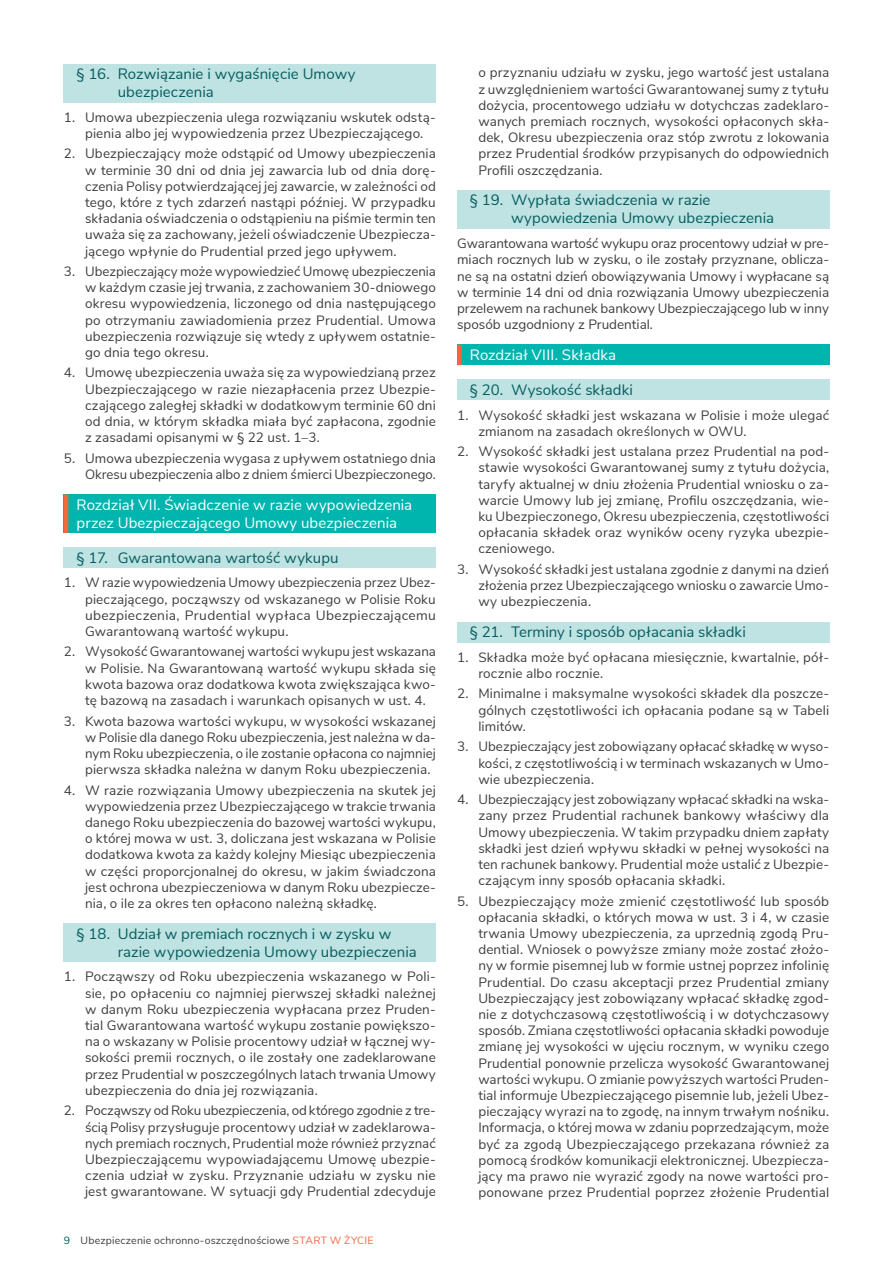
<style>
.page{position:relative;width:893px;height:1263px;background:#fff}
.page>*{position:absolute;margin:0;border:0;box-sizing:border-box;transform-origin:0 0}
.t1{font:15px/18px "Nunito Sans";letter-spacing:.005em;color:#065c5f}
.rozdział{font:15px/18px "Nunito Sans";letter-spacing:.005em;color:#fff}
.tekst_9pt{font:13.5px/16.2px "Nunito Sans";letter-spacing:.005em;color:#3e3e3f;text-align:justify}
.t2{font:10.5px "Nunito Sans";letter-spacing:.02em;color:#3e3e3f}
.s1{color:#065c5f}
.s2{color:#f26640}
</style>
<div class="page">
<div style="left:64px;top:64px;width:372px;height:38px;background:#bee3e2"></div>
<div style="left:64px;top:494px;width:372px;height:39px;background:#00b5ae"></div>
<hr style="left:64px;top:494px;width:4px;height:39px;background:#f26640">
<div style="left:64px;top:547px;width:372px;height:21px;background:#bee3e2"></div>
<div style="left:64px;top:923px;width:372px;height:39px;background:#bee3e2"></div>
<div style="left:457px;top:190px;width:372px;height:39px;background:#bee3e2"></div>
<div style="left:457px;top:345px;width:372px;height:20px;background:#00b5ae"></div>
<div style="left:457px;top:345px;width:5px;height:20px;background:#f26640"></div>
<div style="left:457px;top:380px;width:372px;height:20px;background:#bee3e2"></div>
<div style="left:457px;top:622px;width:372px;height:20px;background:#bee3e2"></div>
<p class="t1" style="left:118px;top:64px;width:239px;text-indent:-41px">§ 16. Rozwiązanie i wygaśnięcie Umowy ubezpieczenia</p>
<p class="tekst_9pt" style="left:85px;top:108px;width:352px;text-indent:-21px">1. Umowa ubezpieczenia ulega rozwiązaniu wskutek odstą&shy;pienia albo jej wypowiedzenia przez Ubezpieczającego.</p>
<p class="tekst_9pt" style="left:85px;top:145px;width:352px;text-indent:-21px">2. Ubezpieczający może odstąpić od Umowy ubezpieczenia w terminie 30 dni od dnia jej zawarcia lub od dnia dorę&shy;czenia Polisy potwierdzającej jej zawarcie, w zależności od tego, które z tych zdarzeń nastąpi później. W przypadku składania oświadczenia o odstąpieniu na piśmie termin ten uważa się za zachowany, jeżeli oświadczenie Ubezpiecza&shy;jącego wpłynie do Prudential przed jego upływem.</p>
<p class="tekst_9pt" style="left:85px;top:262px;width:352px;text-indent:-21px">3. Ubezpieczający może wypowiedzieć Umowę ubezpieczenia w każdym czasie jej trwania, z zachowaniem 30-dniowego okresu wypowiedzenia, liczonego od dnia następującego po otrzymaniu zawiadomienia przez Prudential. Umowa ubezpieczenia rozwiązuje się wtedy z upływem ostatnie&shy;go dnia tego okresu.</p>
<p class="tekst_9pt" style="left:85px;top:364px;width:352px;text-indent:-21px">4. Umowę ubezpieczenia uważa się za wypowiedzianą przez Ubezpieczającego w razie niezapłacenia przez Ubezpie&shy;czającego zaległej składki w dodatkowym terminie 60 dni od dnia, w którym składka miała być zapłacona, zgodnie z zasadami opisanymi w § 22 ust. 1–3.</p>
<p class="tekst_9pt" style="left:64px;top:449px;width:374px;text-align:right">5. Umowa ubezpieczenia wygasa z upływem ostatniego dnia<br>Okresu ubezpieczenia albo z dniem śmierci Ubezpieczonego.</p>
<p class="rozdział" style="left:77px;top:494px;width:337px">Rozdział VII. Świadczenie w razie wypowiedzenia przez Ubezpieczającego Umowy ubezpieczenia</p>
<p class="t1" style="left:77px;top:547px;width:264px">§ 17. Gwarantowana wartość wykupu</p>
<p class="tekst_9pt" style="left:85px;top:574px;width:352px;text-indent:-21px">1. W razie wypowiedzenia Umowy ubezpieczenia przez Ubez&shy;pieczającego, począwszy od wskazanego w Polisie Roku ubezpieczenia, Prudential wypłaca Ubezpieczającemu Gwarantowaną wartość wykupu.</p>
<p class="tekst_9pt" style="left:85px;top:643px;width:352px;text-indent:-21px">2. Wysokość Gwarantowanej wartości wykupu jest wskazana w Polisie. Na Gwarantowaną wartość wykupu składa się kwota bazowa oraz dodatkowa kwota zwiększająca kwo&shy;tę bazową na zasadach i warunkach opisanych w ust. 4.</p>
<p class="tekst_9pt" style="left:85px;top:712px;width:352px;text-indent:-21px">3. Kwota bazowa wartości wykupu, w wysokości wskazanej w Polisie dla danego Roku ubezpieczenia, jest należna w da&shy;nym Roku ubezpieczenia, o ile zostanie opłacona co najmniej pierwsza składka należna w danym Roku ubezpieczenia.</p>
<p class="tekst_9pt" style="left:85px;top:781px;width:352px;text-indent:-21px">4. W razie rozwiązania Umowy ubezpieczenia na skutek jej wypowiedzenia przez Ubezpieczającego w trakcie trwania danego Roku ubezpieczenia do bazowej wartości wykupu, o której mowa w ust. 3, doliczana jest wskazana w Polisie dodatkowa kwota za każdy kolejny Miesiąc ubezpieczenia w części proporcjonalnej do okresu, w jakim świadczona jest ochrona ubezpieczeniowa w danym Roku ubezpiecze&shy;nia, o ile za okres ten opłacono należną składkę.</p>
<p class="t1" style="left:118px;top:924px;width:301px;text-indent:-41px">§ 18. Udział w premiach rocznych i w zysku w razie wypowiedzenia Umowy ubezpieczenia</p>
<p class="tekst_9pt" style="left:85px;top:968px;width:352px;text-indent:-21px">1. Począwszy od Roku ubezpieczenia wskazanego w Poli&shy;sie, po opłaceniu co najmniej pierwszej składki należnej w danym Roku ubezpieczenia wypłacana przez Pruden&shy;tial Gwarantowana wartość wykupu zostanie powiększo&shy;na o wskazany w Polisie procentowy udział w łącznej wy&shy;sokości premii rocznych, o ile zostały one zadeklarowane przez Prudential w poszczególnych latach trwania Umowy ubezpieczenia do dnia jej rozwiązania.</p>
<p class="tekst_9pt" style="left:85px;top:1102px;width:352px;text-indent:-21px">2. Począwszy od Roku ubezpieczenia, od którego zgodnie z tre&shy;ścią Polisy przysługuje procentowy udział w zadeklarowa&shy;nych premiach rocznych, Prudential może również przyznać Ubezpieczającemu wypowiadającemu Umowę ubezpie&shy;czenia udział w zysku. Przyznanie udziału w zysku nie jest gwarantowane. W sytuacji gdy Prudential zdecyduje</p>
<p class="t2" style="left:64px;top:1232px;width:311px"><span class="s1">9</span> Ubezpieczenie ochronno-oszczędnościowe <span class="s2">START W ŻYCIE</span></p>
<p class="tekst_9pt" style="left:478px;top:64px;width:352px">o przyznaniu udziału w zysku, jego wartość jest ustalana z uwzględnieniem wartości Gwarantowanej sumy z tytułu dożycia, procentowego udziału w dotychczas zadeklaro&shy;wanych premiach rocznych, wysokości opłaconych skła&shy;dek, Okresu ubezpieczenia oraz stóp zwrotu z lokowania przez Prudential środków przypisanych do odpowiednich Profili oszczędzania.</p>
<p class="t1" style="left:511px;top:190px;width:264px;text-indent:-41px">§ 19. Wypłata świadczenia w razie wypowiedzenia Umowy ubezpieczenia</p>
<p class="tekst_9pt" style="left:457px;top:234px;width:374px">Gwarantowana wartość wykupu oraz procentowy udział w pre&shy;miach rocznych lub w zysku, o ile zostały przyznane, oblicza&shy;ne są na ostatni dzień obowiązywania Umowy i wypłacane są w terminie 14 dni od dnia rozwiązania Umowy ubezpieczenia przelewem na rachunek bankowy Ubezpieczającego lub w inny sposób uzgodniony z Prudential.</p>
<p class="rozdział" style="left:470px;top:345px;width:148px">Rozdział VIII. Składka</p>
<p class="t1" style="left:470px;top:380px;width:165px">§ 20. Wysokość składki</p>
<p class="tekst_9pt" style="left:478px;top:406px;width:352px;text-indent:-21px">1. Wysokość składki jest wskazana w Polisie i może ulegać zmianom na zasadach określonych w OWU.</p>
<p class="tekst_9pt" style="left:478px;top:443px;width:352px;text-indent:-21px">2. Wysokość składki jest ustalana przez Prudential na pod&shy;stawie wysokości Gwarantowanej sumy z tytułu dożycia, taryfy aktualnej w dniu złożenia Prudential wniosku o za&shy;warcie Umowy lub jej zmianę, Profilu oszczędzania, wie&shy;ku Ubezpieczonego, Okresu ubezpieczenia, częstotliwości opłacania składek oraz wyników oceny ryzyka ubezpie&shy;czeniowego.</p>
<p class="tekst_9pt" style="left:478px;top:560px;width:352px;text-indent:-21px">3. Wysokość składki jest ustalana zgodnie z danymi na dzień złożenia przez Ubezpieczającego wniosku o zawarcie Umo&shy;wy ubezpieczenia.</p>
<p class="t1" style="left:470px;top:622px;width:278px">§ 21. Terminy i sposób opłacania składki</p>
<p class="tekst_9pt" style="left:478px;top:648px;width:352px;text-indent:-21px">1. Składka może być opłacana miesięcznie, kwartalnie, pół&shy;rocznie albo rocznie.</p>
<p class="tekst_9pt" style="left:478px;top:685px;width:352px;text-indent:-21px">2. Minimalne i maksymalne wysokości składek dla poszcze&shy;gólnych częstotliwości ich opłacania podane są w Tabeli limitów.</p>
<p class="tekst_9pt" style="left:478px;top:738px;width:352px;text-indent:-21px">3. Ubezpieczający jest zobowiązany opłacać składkę w wyso&shy;kości, z częstotliwością i w terminach wskazanych w Umo&shy;wie ubezpieczenia.</p>
<p class="tekst_9pt" style="left:478px;top:790px;width:352px;text-indent:-21px">4. Ubezpieczający jest zobowiązany wpłacać składki na wska&shy;zany przez Prudential rachunek bankowy właściwy dla Umowy ubezpieczenia. W takim przypadku dniem zapłaty składki jest dzień wpływu składki w pełnej wysokości na ten rachunek bankowy. Prudential może ustalić z Ubezpie&shy;czającym inny sposób opłacania składki.</p>
<p class="tekst_9pt" style="left:478px;top:892px;width:352px;text-indent:-21px">5. Ubezpieczający może zmienić częstotliwość lub sposób opłacania składki, o których mowa w ust. 3 i 4, w czasie trwania Umowy ubezpieczenia, za uprzednią zgodą Pru&shy;dential. Wniosek o powyższe zmiany może zostać złożo&shy;ny w formie pisemnej lub w formie ustnej poprzez infolinię Prudential. Do czasu akceptacji przez Prudential zmiany Ubezpieczający jest zobowiązany wpłacać składkę zgod&shy;nie z dotychczasową częstotliwością i w dotychczasowy sposób. Zmiana częstotliwości opłacania składki powoduje zmianę jej wysokości w ujęciu rocznym, w wyniku czego Prudential ponownie przelicza wysokość Gwarantowanej wartości wykupu. O zmianie powyższych wartości Pruden&shy;tial informuje Ubezpieczającego pisemnie lub, jeżeli Ubez&shy;pieczający wyrazi na to zgodę, na innym trwałym nośniku.<br>Informacja, o której mowa w zdaniu poprzedzającym, może być za zgodą Ubezpieczającego przekazana również za pomocą środków komunikacji elektronicznej. Ubezpiecza&shy;jący ma prawo nie wyrazić zgody na nowe wartości pro&shy;ponowane przez Prudential poprzez złożenie Prudential</p>
</div>
